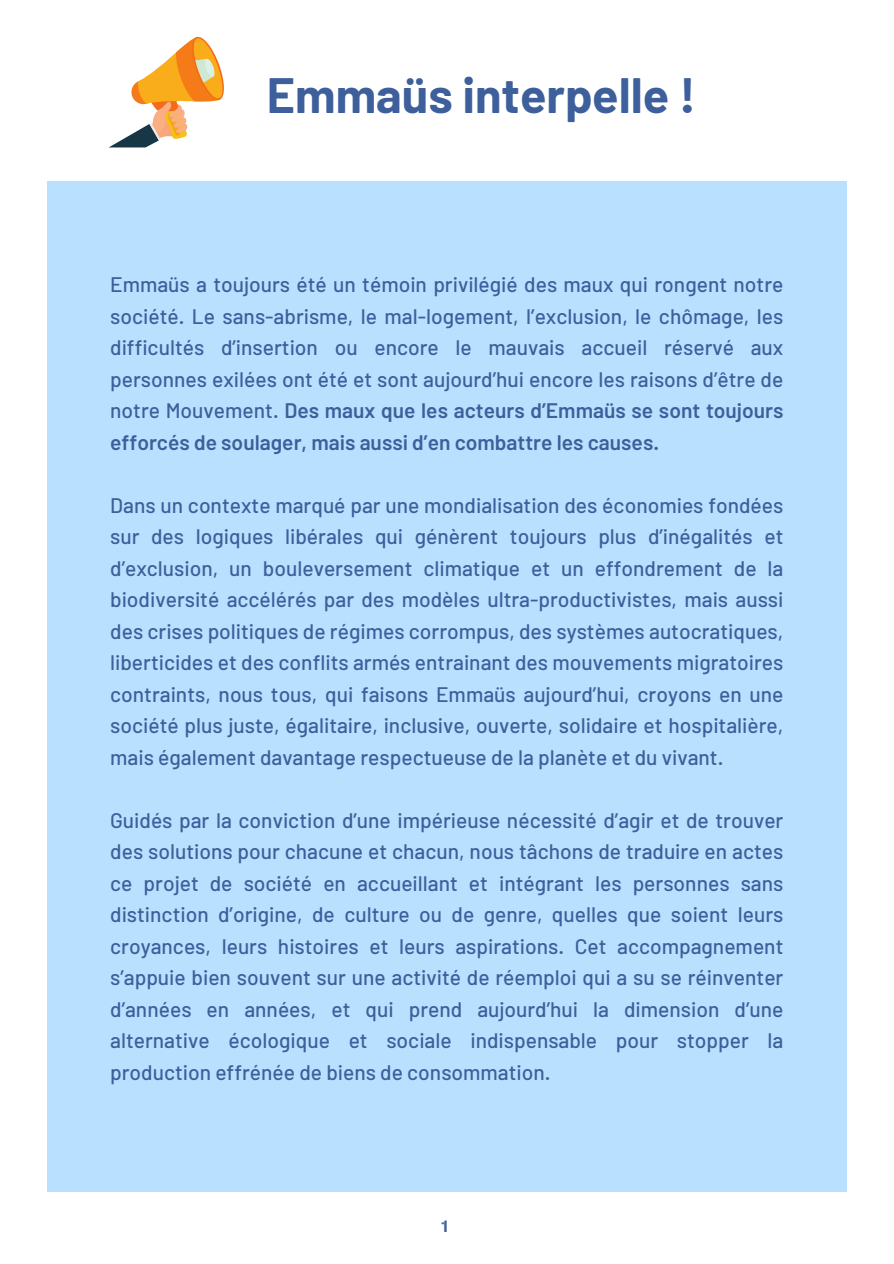
<style>
.page{position:relative;width:894px;height:1264px;background:#fff}
.page>*{position:absolute;margin:0;border:0;box-sizing:border-box;transform-origin:0 0}
.t1{font:700 48.45px "Barlow";color:#3d5f9b}
.t2{font:500 21px/31.5px "Barlow";color:#3d5f9b;text-align:justify}
.t3{font:16.5px "AG Book Stencil";color:#3d5f9b}
.s1{font-weight:600}
</style>
<div class="page">
<div style="left:47px;top:181px;width:799px;height:1010px;background:#bae0ff"></div>
<svg style="left:109px;top:36px;width:115px;height:111px"></svg>
<h1 class="t1" style="left:267px;top:64px;width:430px">Emmaüs interpelle !</h1>
<p class="t2" style="left:110px;top:268px;width:674px">Emmaüs a toujours été un témoin privilégié des maux qui rongent notre société. Le sans-abrisme, le mal-logement, l’exclusion, le chômage, les difficultés d’insertion ou encore le mauvais accueil réservé aux personnes exilées ont été et sont aujourd’hui encore les raisons d’être de notre Mouvement. <span class="s1">Des maux que les acteurs d’Emmaüs se sont toujours efforcés de soulager, mais aussi d’en combattre les causes.</span></p>
<p class="t2" style="left:110px;top:488px;width:674px">Dans un contexte marqué par une mondialisation des économies fondées sur des logiques libérales qui génèrent toujours plus d’inégalités et d’exclusion, un bouleversement climatique et un effondrement de la biodiversité accélérés par des modèles ultra-productivistes, mais aussi des crises politiques de régimes corrompus, des systèmes autocratiques, liberticides et des conflits armés entrainant des mouvements migratoires contraints, nous tous, qui faisons Emmaüs aujourd’hui, croyons en une société plus juste, égalitaire, inclusive, ouverte, solidaire et hospitalière, mais également davantage respectueuse de la planète et du vivant.</p>
<p class="t2" style="left:110px;top:803px;width:674px">Guidés par la conviction d’une impérieuse nécessité d’agir et de trouver des solutions pour chacune et chacun, nous tâchons de traduire en actes ce projet de société en accueillant et intégrant les personnes sans distinction d’origine, de culture ou de genre, quelles que soient leurs croyances, leurs histoires et leurs aspirations. Cet accompagnement s’appuie bien souvent sur une activité de réemploi qui a su se réinventer d’années en années, et qui prend aujourd’hui la dimension d’une alternative écologique et sociale indispensable pour stopper la production effrénée de biens de consommation.</p>
<p class="t3" style="left:440px;top:1215px;width:11px">1</p>
</div>
